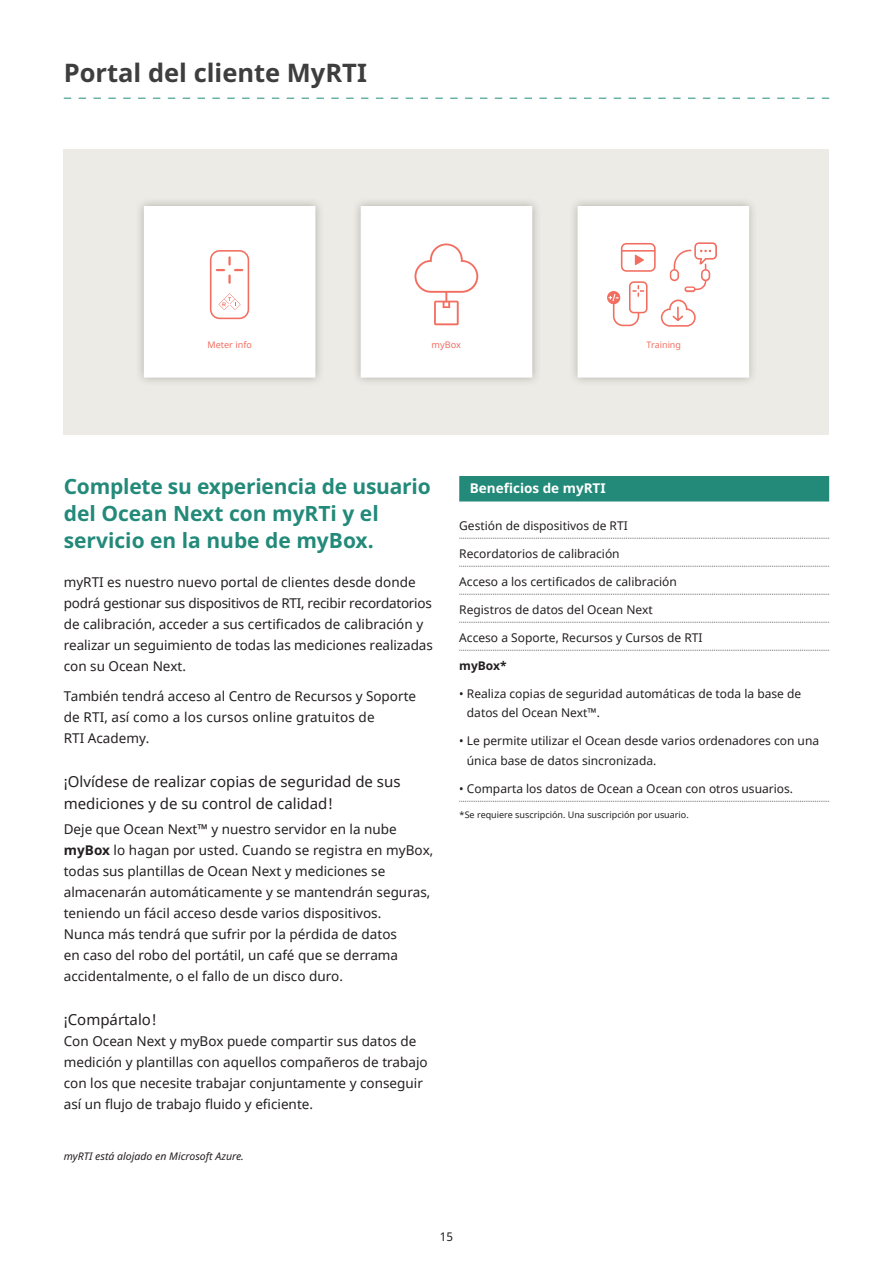
<style>
.page{position:relative;width:893px;height:1263px;background:#fff}
.page>*{position:absolute;margin:0;border:0;box-sizing:border-box;transform-origin:0 0}
.t1{font:700 25.5px "Noto Sans";color:#3e3e3f}
.t2{font:700 21px/27px "Noto Sans";color:#238a7a}
.t3{font:15px/22.5px "Noto Sans";color:#231f20}
.t4{font:13.5px/21px "Noto Sans";color:#231f20}
.t5{font:700 13.5px "Noto Sans";color:#fff}
.t6{font:12px/19.5px "Noto Sans";color:#231f20}
.t7{font:700 12px "Noto Sans";color:#231f20}
.t8{font:italic 10.5px "Noto Sans";color:#231f20}
.t9{font:9.15px "Noto Sans";color:#f26e61}
.t10{font:9px "Noto Sans";color:#231f20}
.t11{font:9px "Noto Sans";color:#f26e61}
.s1{font-weight:700}
</style>
<div class="page">
<div style="left:64px;top:149px;width:765px;height:286px;background:#ecebe5"></div>
<svg style="left:64px;top:98px;width:765px;height:1px"></svg>
<div style="left:569px;top:197px;width:189px;height:190px;background:#231f20;opacity:.29"></div>
<div style="left:578px;top:207px;width:170px;height:170px;background:#fff"></div>
<svg style="left:670px;top:242px;width:47px;height:50px"></svg>
<svg style="left:621px;top:243px;width:35px;height:29px"></svg>
<svg style="left:661px;top:300px;width:35px;height:27px"></svg>
<svg style="left:607px;top:281px;width:41px;height:45px"></svg>
<div style="left:578px;top:206px;width:171px;height:172px;border:2px solid #fff"></div>
<div style="left:352px;top:197px;width:189px;height:190px;background:#231f20;opacity:.29"></div>
<div style="left:361px;top:207px;width:170px;height:170px;background:#fff"></div>
<svg style="left:414px;top:243px;width:64px;height:82px"></svg>
<div style="left:361px;top:206px;width:171px;height:172px;border:2px solid #fff"></div>
<div style="left:135px;top:197px;width:189px;height:190px;background:#231f20;opacity:.29"></div>
<div style="left:145px;top:207px;width:170px;height:170px;background:#fff"></div>
<svg style="left:210px;top:250px;width:39px;height:69px"></svg>
<div style="left:144px;top:206px;width:171px;height:172px;border:2px solid #fff"></div>
<div style="left:459px;top:476px;width:370px;height:25px;background:#238a7a"></div>
<svg style="left:459px;top:538px;width:370px;height:1px"></svg>
<svg style="left:459px;top:566px;width:370px;height:1px"></svg>
<svg style="left:459px;top:594px;width:370px;height:1px"></svg>
<svg style="left:459px;top:622px;width:370px;height:1px"></svg>
<svg style="left:459px;top:650px;width:370px;height:1px"></svg>
<svg style="left:459px;top:801px;width:370px;height:1px"></svg>
<h1 class="t1" style="left:64px;top:55px;width:305px">Portal del cliente MyRTI</h1>
<p class="t9" style="left:207px;top:339px;width:46px">Meter info</p>
<p class="t9" style="left:432px;top:341px;width:31px">myBox</p>
<p class="t11" style="left:646px;top:342px;width:36px">Training</p>
<h2 class="t2" style="left:64px;top:474px;width:368px">Complete su experiencia de usuario del Ocean Next con myRTi y el servicio en la nube de myBox.</h2>
<p class="t4" style="left:64px;top:573px;width:371px">myRTI es nuestro nuevo portal de clientes desde donde podrá gestionar sus dispositivos de RTI, recibir recordatorios de calibración, acceder a sus certificados de calibración y realizar un seguimiento de todas las mediciones realizadas con su Ocean Next.</p>
<p class="t4" style="left:64px;top:686px;width:354px">También tendrá acceso al Centro de Recursos y Soporte de RTI, así como a los cursos online gratuitos de<br>RTI Academy.</p>
<p class="t3" style="left:64px;top:771px;width:338px">¡Olvídese de realizar copias de seguridad de sus mediciones y de su control de calidad!</p>
<p class="t4" style="left:64px;top:820px;width:371px">Deje que Ocean Next™ y nuestro servidor en la nube <span class="s1">myBox</span> lo hagan por usted. Cuando se registra en myBox, todas sus plantillas de Ocean Next y mediciones se almacenarán automáticamente y se mantendrán seguras, teniendo un fácil acceso desde varios dispositivos.<br>Nunca más tendrá que sufrir por la pérdida de datos<br>en caso del robo del portátil, un café que se derrama accidentalmente, o el fallo de un disco duro.</p>
<p class="t3" style="left:64px;top:1009px;width:94px">¡Compártalo!</p>
<p class="t4" style="left:64px;top:1031px;width:365px">Con Ocean Next y myBox puede compartir sus datos de medición y plantillas con aquellos compañeros de trabajo con los que necesite trabajar conjuntamente y conseguir así un flujo de trabajo fluido y eficiente.</p>
<p class="t8" style="left:64px;top:1151px;width:182px">myRTI está alojado en Microsoft Azure.</p>
<p class="t5" style="left:470px;top:479px;width:137px">Beneficios de myRTI</p>
<p class="t6" style="left:459px;top:516px;width:170px">Gestión de dispositivos de RTI</p>
<p class="t6" style="left:459px;top:544px;width:162px">Recordatorios de calibración</p>
<p class="t6" style="left:459px;top:572px;width:219px">Acceso a los certificados de calibración</p>
<p class="t6" style="left:459px;top:600px;width:195px">Registros de datos del Ocean Next</p>
<p class="t6" style="left:459px;top:628px;width:245px">Acceso a Soporte, Recursos y Cursos de RTI</p>
<p class="t7" style="left:459px;top:657px;width:49px">myBox*</p>
<p class="t6" style="left:467px;top:684px;width:336px;text-indent:-8px">• Realiza copias de seguridad automáticas de toda la base de datos del Ocean Next™.</p>
<p class="t6" style="left:467px;top:732px;width:354px;text-indent:-8px">• Le permite utilizar el Ocean desde varios ordenadores con una única base de datos sincronizada.</p>
<p class="t6" style="left:459px;top:779px;width:335px">• Comparta los datos de Ocean a Ocean con otros usuarios.</p>
<p class="t10" style="left:459px;top:810px;width:231px">*Se requiere suscripción. Una suscripción por usuario.</p>
<p class="t6" style="left:440px;top:1227px;width:15px">15</p>
</div>
